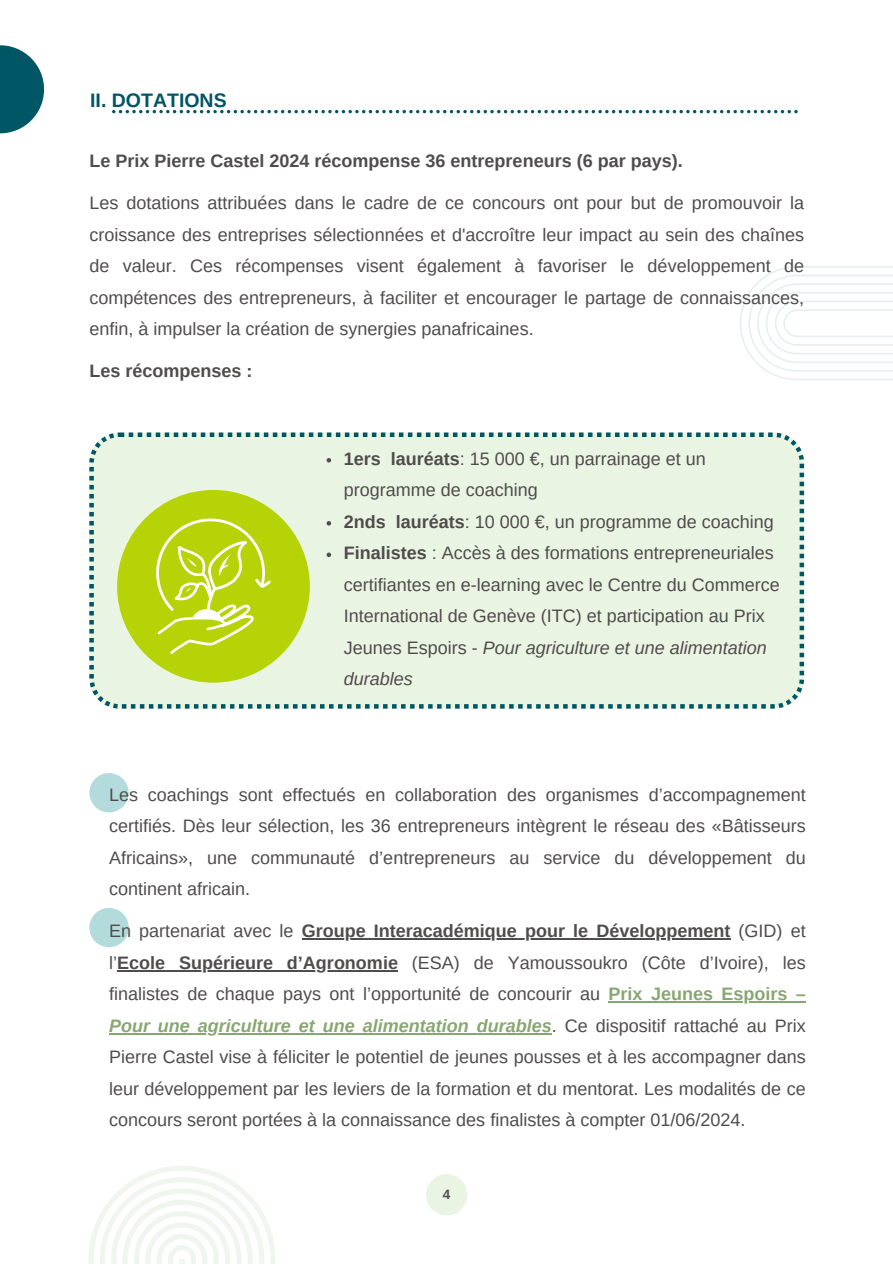
<style>
.page{position:relative;width:893px;height:1264px;background:#fff}
.page>*{position:absolute;margin:0;border:0;box-sizing:border-box;transform-origin:0 0}
.t1{font:700 19.5px "Arimo";color:#005664}
.t2{font:18px/31.5px "Arimo";color:#4f4c4c;text-align:justify}
.t3{font:700 18px/31.5px "Arimo";color:#4f4c4c;text-align:right}
.t4{font:700 18px "Arimo";color:#87a770}
.t5{font:700 13.5px "Arimo";color:#4f4c4c}
.s1{font-weight:700}
.s2{font-style:italic}
.s3{font-weight:400}
.s4{font-weight:700;font-style:italic;color:#87a770}
</style>
<div class="page">
<svg style="left:112px;top:110px;width:685px;height:3px"></svg>
<svg style="left:0;top:45px;width:44px;height:88px;fill:#005664"></svg>
<div style="left:426px;top:1174px;width:41px;height:41px;background:#eaf4e3;border-radius:50%"></div>
<div style="left:89px;top:773px;width:40px;height:39px;background:#b4dbdc;border-radius:50%"></div>
<div style="left:89px;top:907px;width:40px;height:40px;background:#b4dbdc;border-radius:50%"></div>
<hr style="left:302px;top:938px;width:428px;height:1px;background:#4f4c4c">
<hr style="left:117px;top:969px;width:281px;height:2px;background:#4f4c4c">
<hr style="left:608px;top:1001px;width:197px;height:1px;background:#87a770">
<hr style="left:109px;top:1032px;width:443px;height:2px;background:#87a770">
<div style="left:89px;top:432px;width:715px;height:276px;background:#eaf4e3"></div>
<div style="left:117px;top:490px;width:193px;height:192px;background:#b6d308;border-radius:50%"></div>
<svg style="left:326px;top:458px;width:5px;height:4px"></svg>
<svg style="left:326px;top:521px;width:5px;height:4px"></svg>
<svg style="left:326px;top:552px;width:5px;height:5px"></svg>
<svg style="left:156px;top:518px;width:115px;height:136px"></svg>
<svg style="left:89px;top:1166px;width:186px;height:97px"></svg>
<svg style="left:740px;top:267px;width:152px;height:113px"></svg>
<h1 class="t1" style="left:90px;top:89px;width:138px">II. DOTATIONS</h1>
<p class="t3" style="left:89px;top:145px;width:595px">Le Prix Pierre Castel 2024 récompense 36 entrepreneurs (6 par pays).</p>
<p class="t2" style="left:89px;top:187px;width:716px">Les dotations attribuées dans le cadre de ce concours ont pour but de promouvoir la croissance des entreprises sélectionnées et d'accroître leur impact au sein des chaînes de valeur. Ces récompenses visent également à favoriser le développement de compétences des entrepreneurs, à faciliter et encourager le partage de connaissances, enfin, à impulser la création de synergies panafricaines.</p>
<p class="t3" style="left:89px;top:355px;width:165px">Les récompenses :</p>
<p class="t2" style="left:344px;top:443px;width:363px"><span class="s1">1ers lauréats</span>: 15 000 €, un parrainage et un programme de coaching</p>
<p class="t2" style="left:344px;top:506px;width:431px"><span class="s1">2nds lauréats</span>: 10 000 €, un programme de coaching</p>
<p class="t2" style="left:344px;top:537px;width:437px;text-align:left"><span class="s1">Finalistes</span> : Accès à des formations entrepreneuriales certifiantes en e-learning avec le Centre du Commerce International de Genève (ITC) et participation au Prix Jeunes Espoirs - <span class="s2">Pour agriculture et une alimentation durables</span></p>
<p class="t2" style="left:109px;top:778px;width:698px">Les coachings sont effectués en collaboration des organismes d’accompagnement certifiés. Dès leur sélection, les 36 entrepreneurs intègrent le réseau des «Bâtisseurs Africains», une communauté d’entrepreneurs au service du développement du continent africain.</p>
<h2 class="t2" style="left:109px;top:915px;width:186px">En partenariat avec le</h2>
<p class="t3" style="left:109px;top:915px;width:698px">Groupe Interacadémique pour le Développement <span class="s3">(GID) et<br>l’</span>Ecole Supérieure d’Agronomie <span class="s3">(ESA) de Yamoussoukro (Côte d’Ivoire), les</span></p>
<p class="t2" style="left:109px;top:978px;width:492px">finalistes de chaque pays ont l’opportunité de concourir au</p>
<p class="t4" style="left:608px;top:984px;width:199px">Prix Jeunes Espoirs –</p>
<p class="t2" style="left:109px;top:1009px;width:698px"><span class="s4">Pour une agriculture et une alimentation durables</span>. Ce dispositif rattaché au Prix Pierre Castel vise à féliciter le potentiel de jeunes pousses et à les accompagner dans leur développement par les leviers de la formation et du mentorat. Les modalités de ce concours seront portées à la connaissance des finalistes à compter 01/06/2024.</p>
<h2 class="t5" style="left:443px;top:1186px;width:9px">4</h2>
</div>
